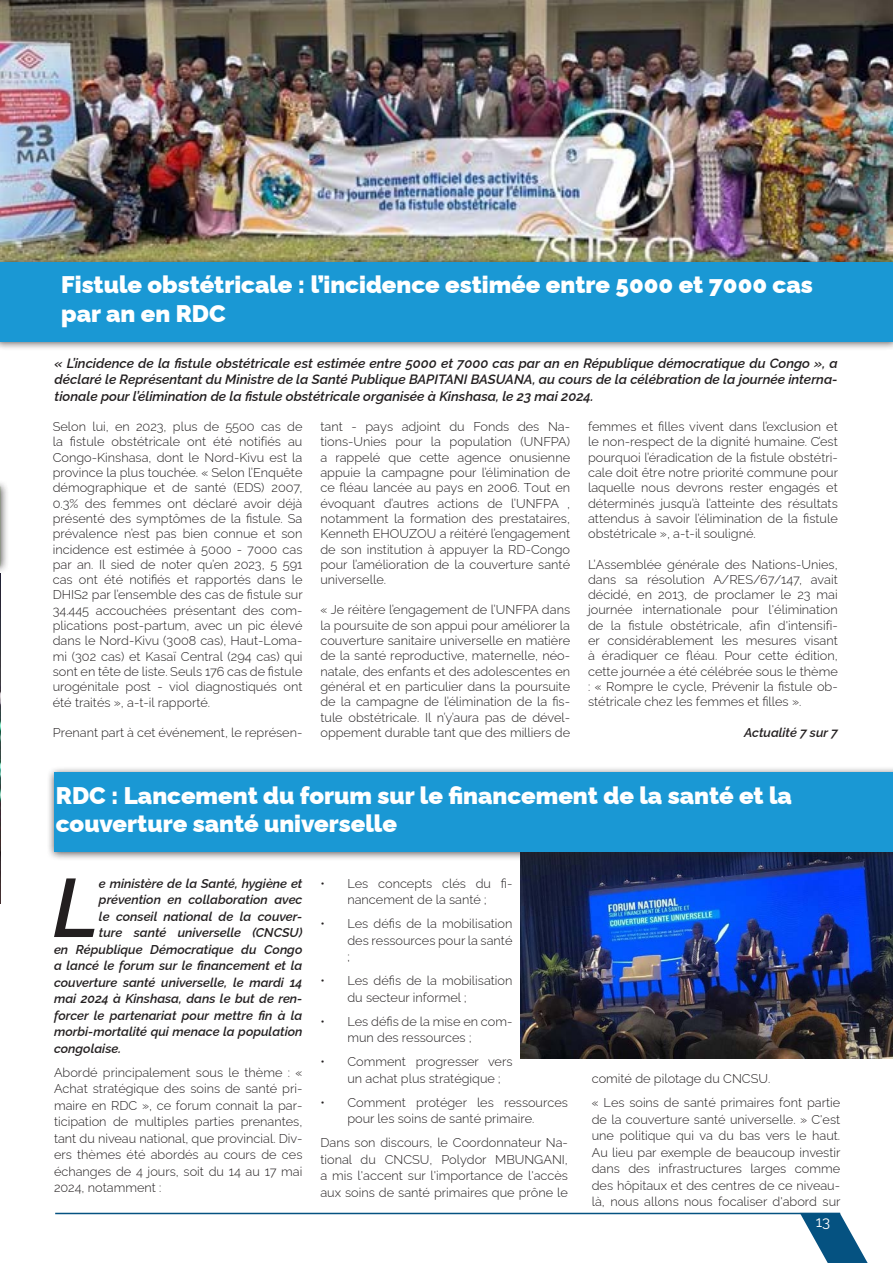
<style>
.page{position:relative;width:893px;height:1263px;background:#fff}
.page>*{position:absolute;margin:0;border:0;box-sizing:border-box;transform-origin:0 0}
.t1{font:italic 100 82.5px "Raleway";color:#231f20}
.t2{font:900 24px/28.8px "Raleway";color:#fff}
.t3{font:100 15px "Raleway";color:#fff}
.t4{font:italic 100 13.5px/16.2px "Raleway";color:#231f20;text-align:justify}
.t5{font:100 12.75px/15.3px "Raleway";color:#231f20;text-align:justify}
.t6{font:italic 100 12.75px "Raleway";color:#231f20}
</style>
<div class="page">
<hr style="left:55px;top:1213px;width:785px;height:1px;background:#055281">
<svg style="left:800px;top:1213px;width:68px;height:50px"></svg>
<img style="left:520px;top:861px;width:373px;height:197px">
<img style="left:0;top:0;width:893px;height:255px">
<div style="left:0;top:0;width:211px;height:8px;background:#231f20;opacity:.75"></div>
<div style="left:0;top:255px;width:893px;height:96px;background:#231f20;opacity:.75"></div>
<div style="left:0;top:262px;width:893px;height:80px;background:#1a98d4"></div>
<div style="left:47px;top:766px;width:846px;height:95px;background:#231f20;opacity:.75"></div>
<div style="left:54px;top:773px;width:839px;height:79px;background:#1a98d4"></div>
<img style="left:0;top:575px;width:1px;height:328px">
<div style="left:0;top:479px;width:9px;height:96px;background:#231f20;opacity:.75"></div>
<p class="t2" style="left:61px;top:268px;width:753px">Fistule obstétricale : l’incidence estimée entre 5000 et 7000 cas par an en RDC</p>
<p class="t4" style="left:55px;top:354px;width:785px">« L’incidence de la fistule obstétricale est estimée entre 5000 et 7000 cas par an en République démocratique du Congo », a déclaré le Représentant du Ministre de la Santé Publique BAPITANI BASUANA, au cours de la célébration de la journée interna&shy;tionale pour l’élimination de la fistule obstétricale organisée à Kinshasa, le 23 mai 2024.</p>
<p class="t5" style="left:53px;top:418px;width:251px">Selon lui, en 2023, plus de 5500 cas de la fistule obstétricale ont été notifiés au Congo-Kinshasa, dont le Nord-Kivu est la province la plus touchée. « Selon l’Enquête démographique et de santé (EDS) 2007, 0.3% des femmes ont déclaré avoir déjà présenté des symptômes de la fistule. Sa prévalence n’est pas bien connue et son incidence est estimée à 5000 - 7000 cas par an. Il sied de noter qu’en 2023, 5 591 cas ont été notifiés et rapportés dans le DHIS2 par l’ensemble des cas de fistule sur 34.445 accouchées présentant des com&shy;plications post-partum, avec un pic élevé dans le Nord-Kivu (3008 cas), Haut-Loma&shy;mi (302 cas) et Kasaï Central (294 cas) qui sont en tête de liste. Seuls 176 cas de fistule urogénitale post - viol diagnostiqués ont été traités », a-t-il rapporté.</p>
<p class="t5" style="left:53px;top:723px;width:251px">Prenant part à cet événement, le représen-</p>
<p class="t5" style="left:320px;top:418px;width:251px">tant - pays adjoint du Fonds des Na&shy;tions-Unies pour la population (UNFPA) a rappelé que cette agence onusienne appuie la campagne pour l’élimination de ce fléau lancée au pays en 2006. Tout en évoquant d’autres actions de l’UNFPA , notamment la formation des prestataires, Kenneth EHOUZOU a réitéré l’engagement de son institution à appuyer la RD-Congo pour l’amélioration de la couverture santé universelle.</p>
<p class="t5" style="left:320px;top:601px;width:251px">« Je réitère l’engagement de l’UNFPA dans la poursuite de son appui pour améliorer la couverture sanitaire universelle en matière de la santé reproductive, maternelle, néo&shy;natale, des enfants et des adolescentes en général et en particulier dans la poursuite de la campagne de l’élimination de la fis&shy;tule obstétricale. Il n’y’aura pas de dével&shy;oppement durable tant que des milliers de</p>
<p class="t5" style="left:588px;top:418px;width:251px">femmes et filles vivent dans l’exclusion et le non-respect de la dignité humaine. C’est pourquoi l’éradication de la fistule obstétri&shy;cale doit être notre priorité commune pour laquelle nous devrons rester engagés et déterminés jusqu’à l’atteinte des résultats attendus à savoir l’élimination de la fistule obstétricale », a-t-il souligné.</p>
<p class="t5" style="left:588px;top:555px;width:251px">L’Assemblée générale des Nations-Unies, dans sa résolution A/RES/67/147, avait décidé, en 2013, de proclamer le 23 mai journée internationale pour l'élimination de la fistule obstétricale, afin d'intensifi&shy;er considérablement les mesures visant à éradiquer ce fléau. Pour cette édition, cette journée a été célébrée sous le thème : « Rompre le cycle, Prévenir la fistule ob&shy;stétricale chez les femmes et filles ».</p>
<p class="t6" style="left:744px;top:722px;width:95px">Actualité 7 sur 7</p>
<p class="t2" style="left:56px;top:778px;width:738px">RDC : Lancement du forum sur le financement de la santé et la couverture santé universelle</p>
<p class="t1" style="left:53px;top:842px;width:48px">L</p>
<p class="t6" style="left:99px;top:873px;width:205px">e ministère de la Santé, hygiène et</p>
<p class="t6" style="left:99px;top:889px;width:205px">prévention en collaboration avec</p>
<p class="t6" style="left:99px;top:906px;width:205px">le conseil national de la couver-</p>
<p class="t6" style="left:99px;top:922px;width:205px">ture santé universelle (CNCSU)</p>
<p class="t6" style="left:54px;top:939px;width:250px">en République Démocratique du Congo</p>
<p class="t6" style="left:54px;top:955px;width:250px">a lancé le forum sur le financement et la</p>
<p class="t6" style="left:54px;top:972px;width:250px">couverture santé universelle, le mardi 14</p>
<p class="t6" style="left:54px;top:988px;width:250px">mai 2024 à Kinshasa, dans le but de ren-</p>
<p class="t6" style="left:54px;top:1005px;width:250px">forcer le partenariat pour mettre fin à la</p>
<p class="t6" style="left:54px;top:1021px;width:250px">morbi-mortalité qui menace la population</p>
<p class="t6" style="left:54px;top:1038px;width:69px">congolaise.</p>
<p class="t5" style="left:54px;top:1062px;width:250px;line-height:16.5px">Abordé principalement sous le thème : « Achat stratégique des soins de santé pri&shy;maire en RDC », ce forum connait la par&shy;ticipation de multiples parties prenantes, tant du niveau national, que provincial. Div&shy;ers thèmes été abordés au cours de ces échanges de 4 jours, soit du 14 au 17 mai 2024, notamment :</p>
<p class="t5" style="left:320px;top:873px;width:194px;line-height:16.5px;text-align:center">• Les concepts clés du fi&shy;nancement de la santé ;</p>
<p class="t5" style="left:347px;top:914px;width:167px;line-height:16.5px;text-indent:-27px">• Les défis de la mobilisation des ressources pour la santé ;</p>
<p class="t5" style="left:347px;top:971px;width:167px;line-height:16.5px;text-indent:-27px">• Les défis de la mobilisation du secteur informel ;</p>
<p class="t5" style="left:347px;top:1011px;width:167px;line-height:16.5px;text-indent:-27px">• Les défis de la mise en com&shy;mun des ressources ;</p>
<p class="t5" style="left:347px;top:1052px;width:167px;line-height:16.5px;text-indent:-27px">• Comment progresser vers un achat plus stratégique ;</p>
<p class="t5" style="left:320px;top:1092px;width:249px;line-height:16.5px;text-align:center">• Comment protéger les ressources pour les soins de santé primaire.</p>
<p class="t5" style="left:320px;top:1133px;width:249px;line-height:16.5px">Dans son discours, le Coordonnateur Na&shy;tional du CNCSU, Polydor MBUNGANI, a mis l'accent sur l'importance de l'accès aux soins de santé primaires que prône le</p>
<p class="t5" style="left:592px;top:1069px;width:180px">comité de pilotage du CNCSU.</p>
<p class="t5" style="left:592px;top:1093px;width:250px;line-height:16.5px">« Les soins de santé primaires font partie de la couverture santé universelle. » C'est une politique qui va du bas vers le haut.<br>Au lieu par exemple de beaucoup investir dans des infrastructures larges comme des hôpitaux et des centres de ce niveau&shy;là, nous allons nous focaliser d'abord sur</p>
<p class="t3" style="left:816px;top:1210px;width:16px">13</p>
</div>
